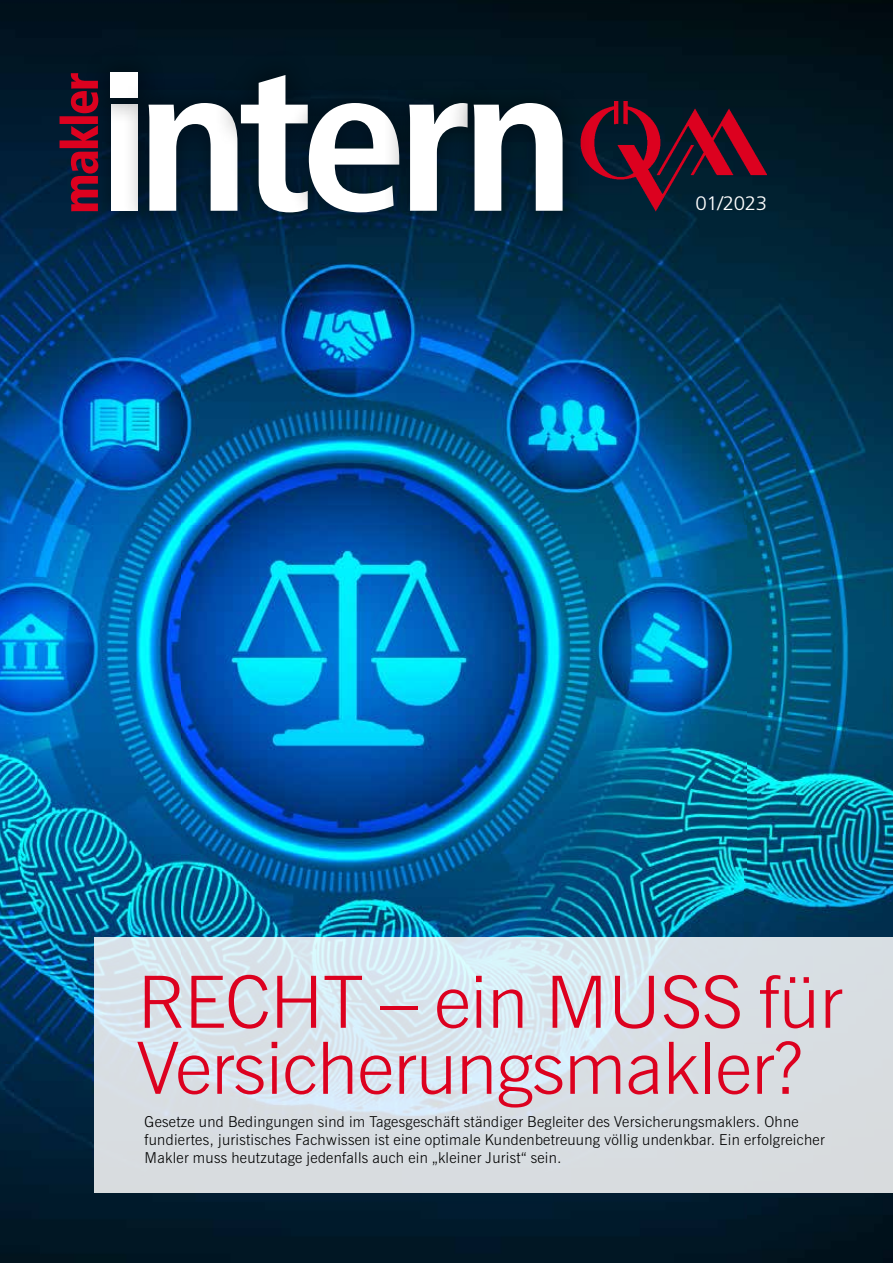
<style>
.page{position:relative;width:893px;height:1263px;background:#fff}
.page>*{position:absolute;margin:0;border:0;box-sizing:border-box;transform-origin:0 0}
.t1{font:300 72px/66px "News Gothic BT";letter-spacing:-.01em;color:#dc011f;scale:1.05 1}
.t2{font:300 19.5px "Frutiger LT Std";letter-spacing:-.02em;color:#fff;scale:1.05 1}
.t3{font:300 15px/18px "News Gothic BT";letter-spacing:.02em;color:#000}
</style>
<div class="page">
<img style="left:0;top:0;width:181px;height:1064px">
<img style="left:181px;top:0;width:563px;height:938px">
<img style="left:744px;top:0;width:149px;height:870px">
<img style="left:744px;top:870px;width:149px;height:393px">
<img style="left:0;top:1064px;width:484px;height:199px">
<div style="left:484px;top:1193px;width:262px;height:70px;background:#011a2b"></div>
<img style="left:590px;top:94px;width:180px;height:119px">
<div style="left:83px;top:77px;width:82px;height:161px;background:#000;opacity:.4"></div>
<div style="left:111px;top:105px;width:27px;height:106px;background:#fff"></div>
<div style="left:83px;top:45px;width:83px;height:80px;background:#000;opacity:.4"></div>
<div style="left:110px;top:72px;width:28px;height:25px;background:#fff"></div>
<div style="left:121px;top:76px;width:144px;height:162px;background:#000;opacity:.4"></div>
<div style="left:214px;top:49px;width:121px;height:191px;background:#000;opacity:.4"></div>
<div style="left:282px;top:76px;width:144px;height:163px;background:#000;opacity:.4"></div>
<svg style="left:149px;top:75px;width:250px;height:137px"></svg>
<div style="left:382px;top:76px;width:113px;height:162px;background:#000;opacity:.4"></div>
<svg style="left:409px;top:103px;width:37px;height:108px"></svg>
<div style="left:446px;top:76px;width:144px;height:162px;background:#000;opacity:.4"></div>
<svg style="left:474px;top:103px;width:89px;height:108px"></svg>
<svg style="left:60px;top:73px;width:38px;height:138px;background:#690f29"></svg>
<svg style="left:95px;top:938px;width:798px;height:255px;background:#d8e1e7"></svg>
<h2 class="t2" style="left:696px;top:192px;width:70px">01/2023</h2>
<h1 class="t1" style="left:137px;top:969px;width:673px">RECHT – ein MUSS für<br>Versicherungsmakler?</h1>
<p class="t3" style="left:145px;top:1112px;width:682px">Gesetze und Bedingungen sind im Tagesgeschäft ständiger Begleiter des Versicherungsmaklers. Ohne fundiertes, juristisches Fachwissen ist eine optimale Kundenbetreuung völlig undenkbar. Ein erfolgreicher<br>Makler muss heutzutage jedenfalls auch ein „kleiner Jurist“ sein.</p>
</div>
